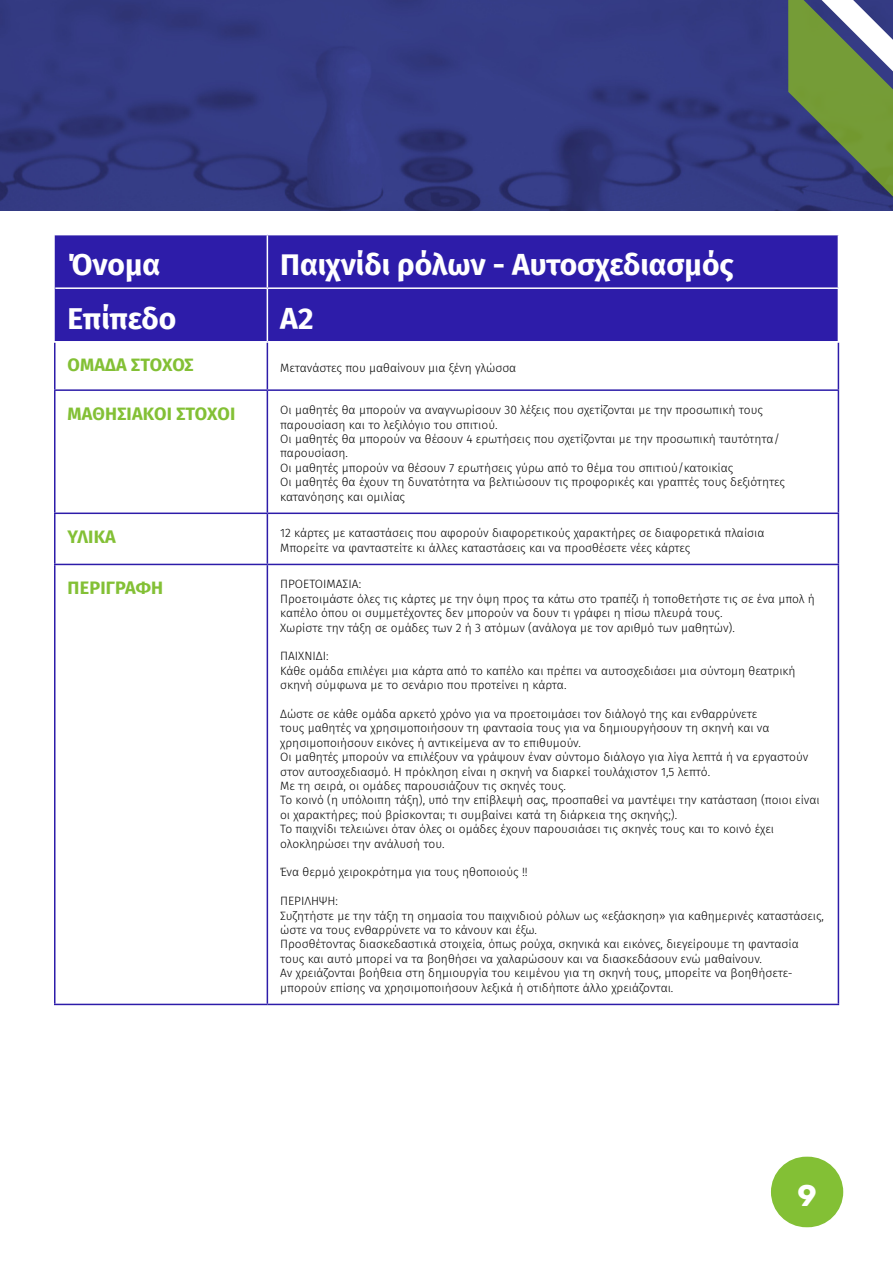
<style>
.page{position:relative;width:893px;height:1263px;background:#fff}
.page>*{position:absolute;margin:0;border:0;box-sizing:border-box;transform-origin:0 0}
.t1{font:700 30px "Fira Sans";color:#fff}
.t2{font:700 30px "Rubik";color:#fff}
.t3{font:700 18px "Fira Sans";letter-spacing:.01em;color:#83c035}
.t4{font:300 12px/14.4px "Fira Sans";color:#000}
</style>
<div class="page">
<div style="left:771px;top:1157px;width:72px;height:70px;background:#83c035;border-radius:35px"></div>
<img style="left:0;top:0;width:788px;height:210px">
<svg style="left:788px;top:0;width:105px;height:211px;background:#627864"></svg>
<div style="left:55px;top:235px;width:783px;height:106px;background:#2d1ca9"></div>
<hr style="left:55px;top:287px;width:212px;height:2px;background:#fff">
<hr style="left:267px;top:287px;width:572px;height:2px;background:#fff">
<hr style="left:54px;top:389px;width:213px;height:2px;background:#2d1ca9">
<hr style="left:267px;top:389px;width:572px;height:2px;background:#2d1ca9">
<hr style="left:54px;top:512px;width:213px;height:2px;background:#2d1ca9">
<hr style="left:267px;top:512px;width:572px;height:2px;background:#2d1ca9">
<hr style="left:54px;top:564px;width:213px;height:1px;background:#2d1ca9">
<hr style="left:267px;top:564px;width:572px;height:1px;background:#2d1ca9">
<hr style="left:54px;top:1004px;width:213px;height:1px;background:#2d1ca9">
<hr style="left:267px;top:1004px;width:572px;height:1px;background:#2d1ca9">
<hr style="left:838px;top:342px;width:1px;height:47px;background:#2d1ca9">
<hr style="left:838px;top:391px;width:1px;height:121px;background:#2d1ca9">
<hr style="left:838px;top:514px;width:1px;height:50px;background:#2d1ca9">
<hr style="left:838px;top:565px;width:1px;height:439px;background:#2d1ca9">
<hr style="left:267px;top:235px;width:1px;height:52px;background:#fff">
<hr style="left:267px;top:289px;width:1px;height:52px;background:#fff">
<hr style="left:54px;top:342px;width:2px;height:47px;background:#2d1ca9">
<hr style="left:267px;top:342px;width:1px;height:47px;background:#2d1ca9">
<hr style="left:54px;top:391px;width:2px;height:121px;background:#2d1ca9">
<hr style="left:267px;top:391px;width:1px;height:121px;background:#2d1ca9">
<hr style="left:54px;top:514px;width:2px;height:50px;background:#2d1ca9">
<hr style="left:267px;top:514px;width:1px;height:50px;background:#2d1ca9">
<hr style="left:54px;top:565px;width:2px;height:439px;background:#2d1ca9">
<hr style="left:267px;top:565px;width:1px;height:439px;background:#2d1ca9">
<h1 class="t1" style="left:68px;top:240px;width:95px">Όνομα</h1>
<h1 class="t1" style="left:280px;top:240px;width:455px">Παιχνίδι ρόλων - Αυτοσχεδιασμός</h1>
<h1 class="t1" style="left:68px;top:293px;width:110px">Επίπεδο</h1>
<h1 class="t1" style="left:280px;top:293px;width:35px">A2</h1>
<h2 class="t3" style="left:68px;top:350px;width:128px">ΟΜΆΔΑ ΣΤΌΧΟΣ</h2>
<p class="t4" style="left:280px;top:360px;width:238px">Μετανάστες που μαθαίνουν μια ξένη γλώσσα</p>
<h2 class="t3" style="left:68px;top:398px;width:169px">ΜΑΘΗΣΙΑΚΟΊ ΣΤΌΧΟΙ</h2>
<p class="t4" style="left:280px;top:403px;width:506px">Οι μαθητές θα μπορούν να αναγνωρίσουν 30 λέξεις που σχετίζονται με την προσωπική τους παρουσίαση και το λεξιλόγιο του σπιτιού.<br>Οι μαθητές θα μπορούν να θέσουν 4 ερωτήσεις που σχετίζονται με την προσωπική ταυτότητα/ παρουσίαση.<br>Οι μαθητές μπορούν να θέσουν 7 ερωτήσεις γύρω από το θέμα του σπιτιού/κατοικίας<br>Οι μαθητές θα έχουν τη δυνατότητα να βελτιώσουν τις προφορικές και γραπτές τους δεξιότητες κατανόησης και ομιλίας</p>
<h2 class="t3" style="left:68px;top:521px;width:50px">ΥΛΙΚΆ</h2>
<p class="t4" style="left:280px;top:526px;width:486px">12 κάρτες με καταστάσεις που αφορούν διαφορετικούς χαρακτήρες σε διαφορετικά πλαίσια<br>Μπορείτε να φανταστείτε κι άλλες καταστάσεις και να προσθέσετε νέες κάρτες</p>
<h2 class="t3" style="left:68px;top:573px;width:95px">ΠΕΡΙΓΡΑΦΉ</h2>
<p class="t4" style="left:280px;top:577px;width:536px">ΠΡΟΕΤΟΙΜΑΣΙΑ:<br>Προετοιμάστε όλες τις κάρτες με την όψη προς τα κάτω στο τραπέζι ή τοποθετήστε τις σε ένα μπολ ή καπέλο όπου οι συμμετέχοντες δεν μπορούν να δουν τι γράφει η πίσω πλευρά τους.<br>Χωρίστε την τάξη σε ομάδες των 2 ή 3 ατόμων (ανάλογα με τον αριθμό των μαθητών).</p>
<p class="t4" style="left:280px;top:649px;width:517px">ΠΑΙΧΝΙΔΙ:<br>Κάθε ομάδα επιλέγει μια κάρτα από το καπέλο και πρέπει να αυτοσχεδιάσει μια σύντομη θεατρική σκηνή σύμφωνα με το σενάριο που προτείνει η κάρτα.</p>
<p class="t4" style="left:280px;top:707px;width:541px">Δώστε σε κάθε ομάδα αρκετό χρόνο για να προετοιμάσει τον διάλογό της και ενθαρρύνετε<br>τους μαθητές να χρησιμοποιήσουν τη φαντασία τους για να δημιουργήσουν τη σκηνή και να χρησιμοποιήσουν εικόνες ή αντικείμενα αν το επιθυμούν.<br>Οι μαθητές μπορούν να επιλέξουν να γράψουν έναν σύντομο διάλογο για λίγα λεπτά ή να εργαστούν στον αυτοσχεδιασμό. Η πρόκληση είναι η σκηνή να διαρκεί τουλάχιστον 1,5 λεπτό.<br>Με τη σειρά, οι ομάδες παρουσιάζουν τις σκηνές τους.<br>Το κοινό (η υπόλοιπη τάξη), υπό την επίβλεψή σας, προσπαθεί να μαντέψει την κατάσταση (ποιοι είναι οι χαρακτήρες; πού βρίσκονται; τι συμβαίνει κατά τη διάρκεια της σκηνής;).<br>Το παιχνίδι τελειώνει όταν όλες οι ομάδες έχουν παρουσιάσει τις σκηνές τους και το κοινό έχει ολοκληρώσει την ανάλυσή του.</p>
<p class="t4" style="left:280px;top:865px;width:249px">Ένα θερμό χειροκρότημα για τους ηθοποιούς !!</p>
<p class="t4" style="left:280px;top:894px;width:545px">ΠΕΡΙΛΗΨΗ:<br>Συζητήστε με την τάξη τη σημασία του παιχνιδιού ρόλων ως «εξάσκηση» για καθημερινές καταστάσεις, ώστε να τους ενθαρρύνετε να το κάνουν και έξω.<br>Προσθέτοντας διασκεδαστικά στοιχεία, όπως ρούχα, σκηνικά και εικόνες, διεγείρουμε τη φαντασία τους και αυτό μπορεί να τα βοηθήσει να χαλαρώσουν και να διασκεδάσουν ενώ μαθαίνουν.<br>Αν χρειάζονται βοήθεια στη δημιουργία του κειμένου για τη σκηνή τους, μπορείτε να βοηθήσετε&shy;μπορούν επίσης να χρησιμοποιήσουν λεξικά ή οτιδήποτε άλλο χρειάζονται.</p>
<h1 class="t2" style="left:797px;top:1179px;width:21px">9</h1>
</div>
